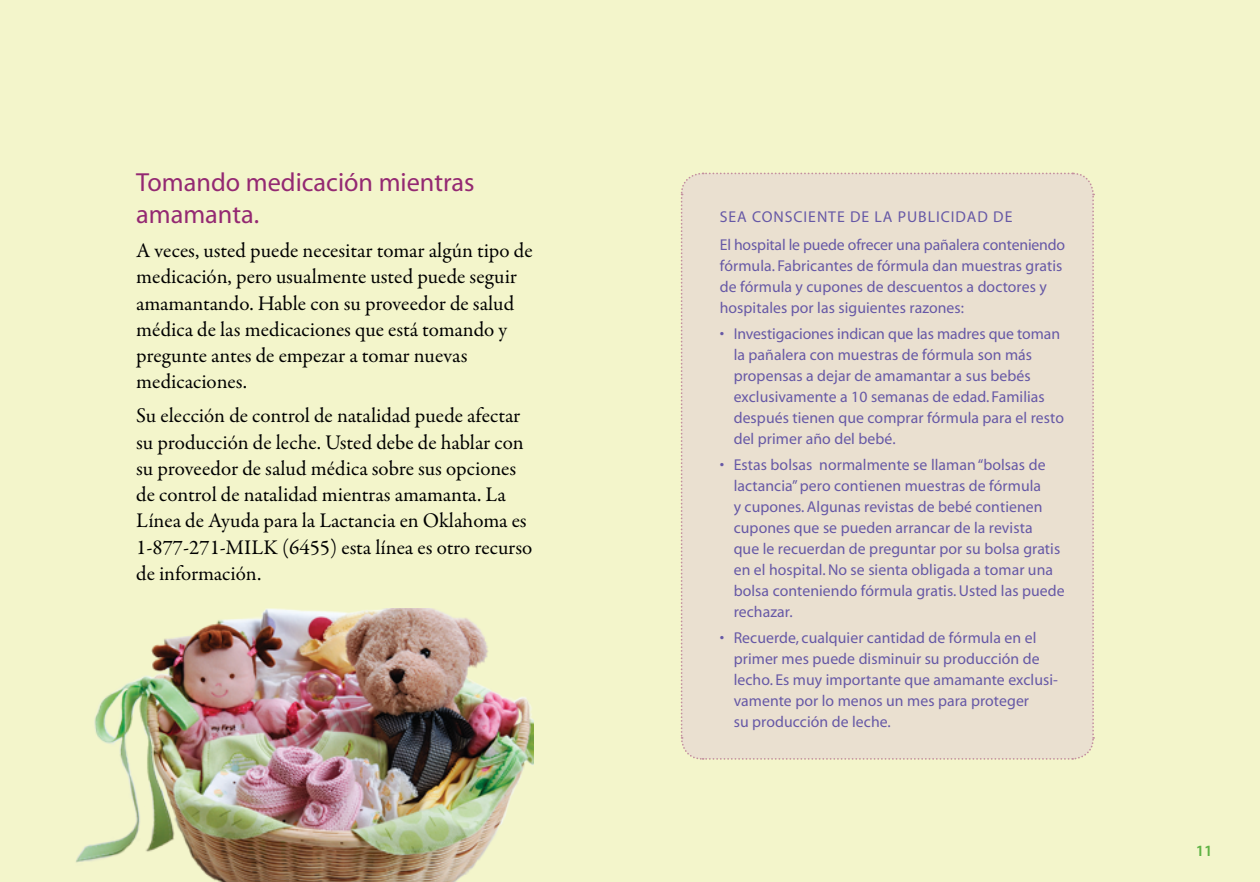
<style>
.page{position:relative;width:1260px;height:882px;background:#f3f5cb}
.page>*{position:absolute;margin:0;border:0;box-sizing:border-box;transform-origin:0 0}
.t1{font:26.25px/31.5px "Myriad MM 400 600";color:#942972}
.t2{font:21px/26.2px "Garamond Premr Pro";color:#000}
.t3{font:15.75px/21px "Myriad MM 400 600";letter-spacing:.005em;color:#6658a6}
.t4{font:15.75px "Myriad MM 565 600";color:#5db243}
</style>
<div class="page">
<div style="left:680px;top:172px;width:415px;height:588px;background:#eae0d0"></div>
<img style="left:76px;top:609px;width:458px;height:273px">
<h1 class="t1" style="left:136px;top:168px;width:340px">Tomando medicación mientras amamanta.</h1>
<p class="t2" style="left:136px;top:238px;width:398px">A veces, usted puede necesitar tomar algún tipo de medicación, pero usualmente usted puede seguir amamantando. Hable con su proveedor de salud médica de las medicaciones que está tomando y pregunte antes de empezar a tomar nuevas medicaciones.</p>
<p class="t2" style="left:136px;top:403px;width:398px">Su elección de control de natalidad puede afectar su producción de leche. Usted debe de hablar con su proveedor de salud médica sobre sus opciones de control de natalidad mientras amamanta. La Línea de Ayuda para la Lactancia en Oklahoma es 1-877-271-MILK (6455) esta línea es otro recurso de información.</p>
<p class="t3" style="left:720px;top:203px;width:347px;line-height:28.9px">SEA CONSCIENTE DE LA PUBLICIDAD DE<br>El hospital le puede ofrecer una pañalera conteniendo</p>
<p class="t3" style="left:720px;top:256px;width:344px">fórmula. Fabricantes de fórmula dan muestras gratis de fórmula y cupones de descuentos a doctores y hospitales por las siguientes razones:</p>
<p class="t3" style="left:734px;top:324px;width:332px;text-indent:-14px">• Investigaciones indican que las madres que toman la pañalera con muestras de fórmula son más propensas a dejar de amamantar a sus bebés exclusivamente a 10 semanas de edad. Familias después tienen que comprar fórmula para el resto del primer año del bebé.</p>
<p class="t3" style="left:734px;top:455px;width:333px;text-indent:-14px">• Estas bolsas normalmente se llaman “bolsas de lactancia”pero contienen muestras de fórmula<br>y cupones. Algunas revistas de bebé contienen cupones que se pueden arrancar de la revista<br>que le recuerdan de preguntar por su bolsa gratis en el hospital. No se sienta obligada a tomar una bolsa conteniendo fórmula gratis.Usted las puede rechazar.</p>
<p class="t3" style="left:734px;top:628px;width:326px;text-indent:-14px">• Recuerde, cualquier cantidad de fórmula en el primer mes puede disminuir su producción de lecho. Es muy importante que amamante exclusi&shy;vamente por lo menos un mes para proteger<br>su producción de leche.</p>
<p class="t4" style="left:1196px;top:843px;width:18px">11</p>
</div>
